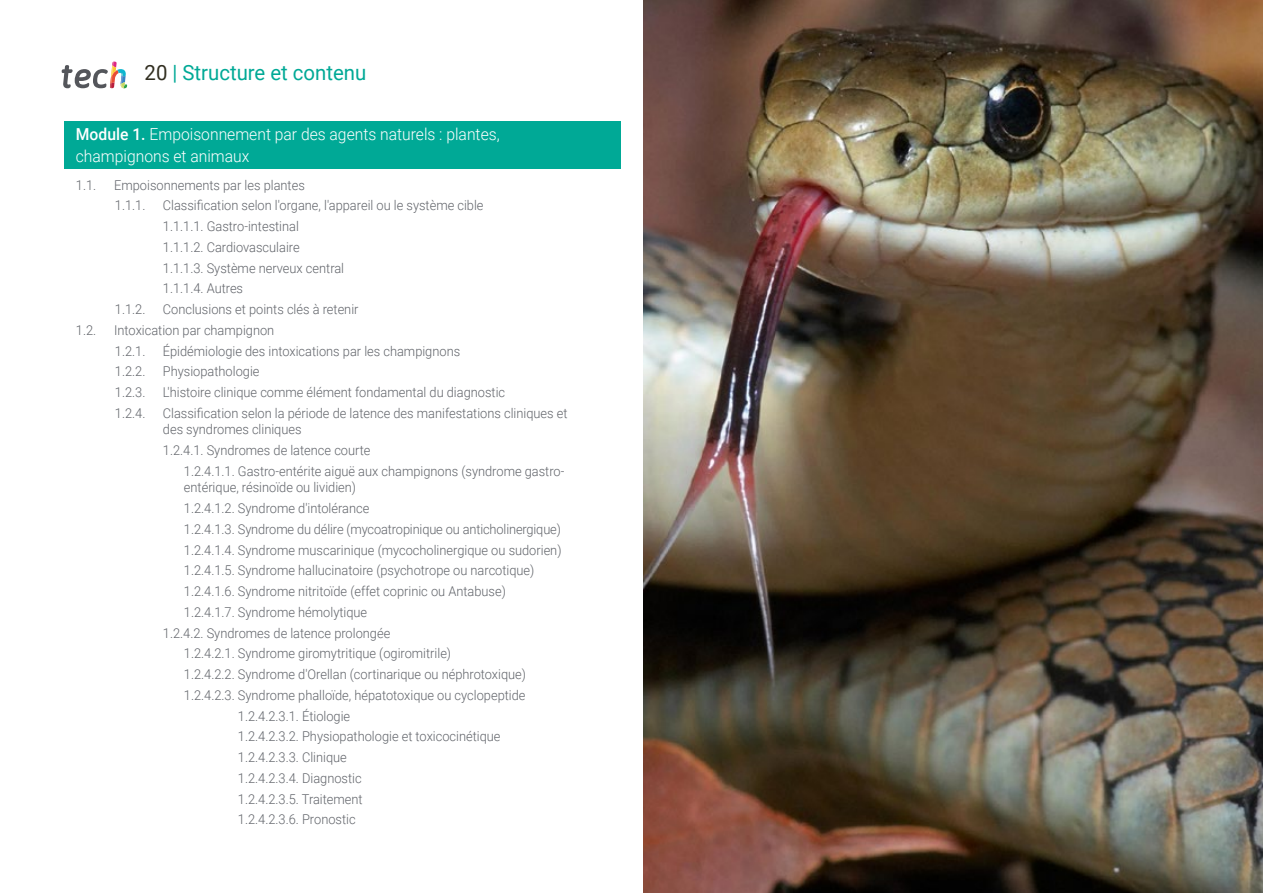
<style>
.page{position:relative;width:1263px;height:893px;background:#fff}
.page>*{position:absolute;margin:0;border:0;box-sizing:border-box;transform-origin:0 0}
.t1{font:21px "Roboto";color:#00a996}
.t2{font:300 16.5px/22.5px "Roboto";color:#fff;scale:.95 1}
.t3{font:300 13.5px/20.7px "Roboto";color:#61646a;scale:.95 1}
.s1{color:#312e20}
.s2{font-weight:500}
</style>
<div class="page">
<img style="left:643px;top:0;width:620px;height:893px">
<div style="left:65px;top:121px;width:556px;height:48px;background:#00a996"></div>
<svg style="left:62px;top:62px;width:65px;height:27px"></svg>
<h1 class="t1" style="left:145px;top:57px;width:223px"><span class="s1">20</span> | Structure et contenu</h1>
<p class="t2" style="left:76px;top:122px;width:448px"><span class="s2">Module 1.</span> Empoisonnement par des agents naturels : plantes, champignons et animaux</p>
<p class="t3" style="left:76px;top:174px;width:23px">1.1.</p>
<p class="t3" style="left:114px;top:174px;width:202px">Empoisonnements par les plantes<br>1.1.1.</p>
<p class="t3" style="left:163px;top:195px;width:339px">Classification selon l'organe, l'appareil ou le système cible 1.1.1.1. Gastro-intestinal<br>1.1.1.2. Cardiovasculaire<br>1.1.1.3. Système nerveux central<br>1.1.1.4. Autres</p>
<p class="t3" style="left:115px;top:298px;width:34px">1.1.2.</p>
<p class="t3" style="left:163px;top:298px;width:207px">Conclusions et points clés à retenir</p>
<p class="t3" style="left:76px;top:319px;width:23px">1.2.</p>
<p class="t3" style="left:114px;top:319px;width:170px">Intoxication par champignon<br>1.2.1.</p>
<p class="t3" style="left:163px;top:340px;width:314px">Épidémiologie des intoxications par les champignons</p>
<p class="t3" style="left:115px;top:361px;width:34px">1.2.2.</p>
<p class="t3" style="left:163px;top:361px;width:103px">Physiopathologie</p>
<p class="t3" style="left:115px;top:381px;width:34px">1.2.3.</p>
<p class="t3" style="left:163px;top:381px;width:362px">L'histoire clinique comme élément fondamental du diagnostic</p>
<p class="t3" style="left:115px;top:402px;width:34px">1.2.4.</p>
<p class="t3" style="left:163px;top:404px;width:427px;line-height:16.5px">Classification selon la période de latence des manifestations cliniques et des syndromes cliniques</p>
<p class="t3" style="left:184px;top:439px;width:402px;text-indent:-21px">1.2.4.1. Syndromes de latence courte<br>1.2.4.1.1. Gastro-entérite aiguë aux champignons (syndrome gastro-</p>
<p class="t3" style="left:184px;top:477px;width:183px">entérique, résinoïde ou lividien)</p>
<p class="t3" style="left:184px;top:497px;width:197px">1.2.4.1.2. Syndrome d'intolérance</p>
<p class="t3" style="left:184px;top:518px;width:398px">1.2.4.1.3. Syndrome du délire (mycoatropinique ou anticholinergique)</p>
<p class="t3" style="left:184px;top:539px;width:399px">1.2.4.1.4. Syndrome muscarinique (mycocholinergique ou sudorien)</p>
<p class="t3" style="left:184px;top:560px;width:370px">1.2.4.1.5. Syndrome hallucinatoire (psychotrope ou narcotique)</p>
<p class="t3" style="left:184px;top:580px;width:340px">1.2.4.1.6. Syndrome nitritoïde (effet coprinic ou Antabuse)</p>
<p class="t3" style="left:184px;top:601px;width:194px">1.2.4.1.7. Syndrome hémolytique</p>
<p class="t3" style="left:163px;top:622px;width:241px">1.2.4.2. Syndromes de latence prolongée</p>
<p class="t3" style="left:184px;top:643px;width:283px">1.2.4.2.1. Syndrome giromytritique (ogiromitrile)</p>
<p class="t3" style="left:184px;top:663px;width:362px">1.2.4.2.2. Syndrome d'Orellan (cortinarique ou néphrotoxique)</p>
<p class="t3" style="left:184px;top:684px;width:361px">1.2.4.2.3. Syndrome phalloïde, hépatotoxique ou cyclopeptide</p>
<p class="t3" style="left:238px;top:705px;width:120px">1.2.4.2.3.1. Étiologie</p>
<p class="t3" style="left:238px;top:726px;width:278px">1.2.4.2.3.2. Physiopathologie et toxicocinétique</p>
<p class="t3" style="left:238px;top:746px;width:116px">1.2.4.2.3.3. Clinique</p>
<p class="t3" style="left:238px;top:767px;width:132px">1.2.4.2.3.4. Diagnostic</p>
<p class="t3" style="left:238px;top:788px;width:133px">1.2.4.2.3.5. Traitement</p>
<p class="t3" style="left:238px;top:809px;width:125px">1.2.4.2.3.6. Pronostic</p>
</div>
